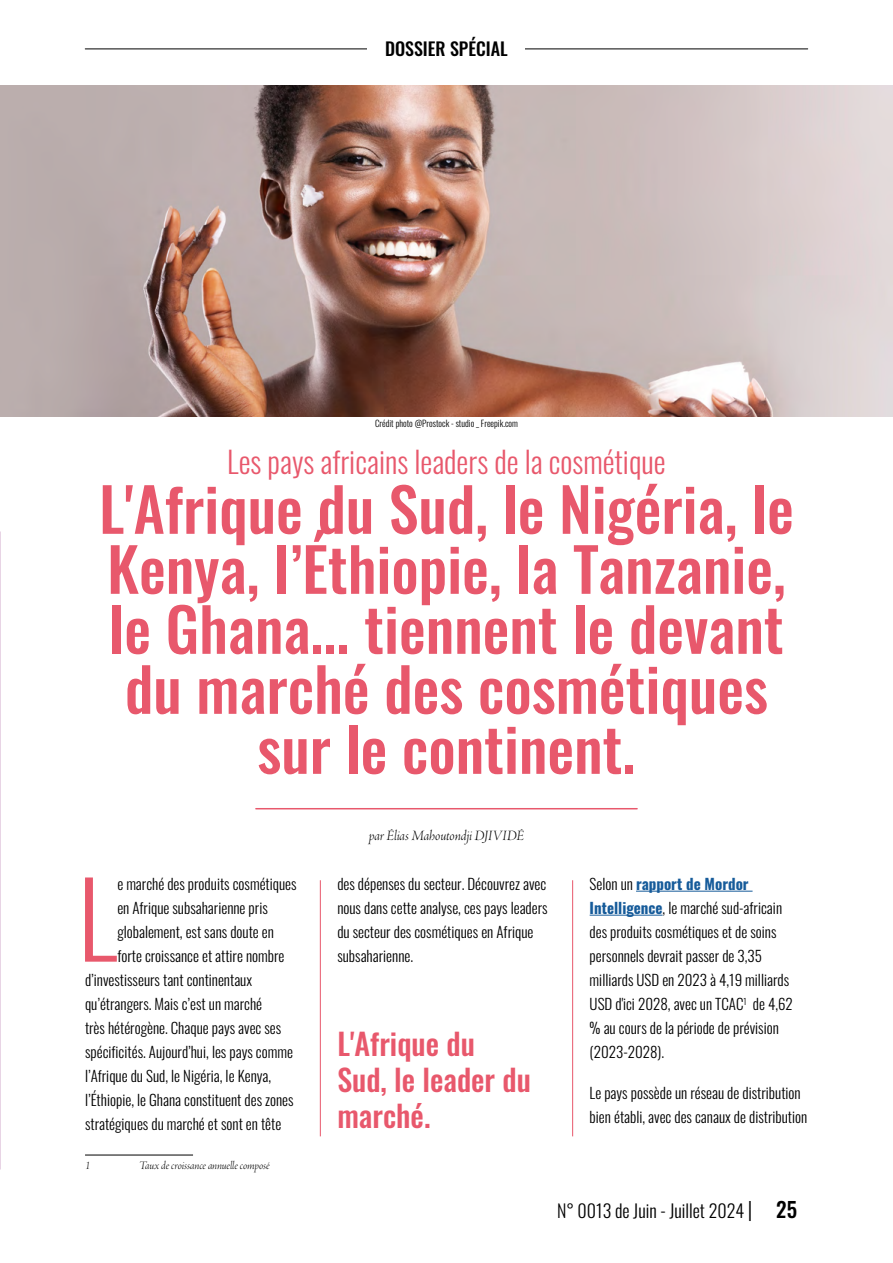
<style>
.page{position:relative;width:893px;height:1263px;background:#fff}
.page>*{position:absolute;margin:0;border:0;box-sizing:border-box;transform-origin:0 0}
.t1{font:300 103.95px "Oswald";color:#e8586c}
.t2{font:500 60px/60px "Oswald";color:#e8586c;text-align:center}
.t3{font:300 30px "Oswald";color:#e8586c}
.t4{font:500 30px/36px "Oswald";color:#e8586c}
.t5{font:300 18px "Oswald";color:#000}
.t6{font:500 18px "Oswald";color:#000}
.t7{font:300 15px/24px "Oswald";color:#000}
.t8{font:15px "Adobe Jenson Pro Lt It Disp";letter-spacing:-.005em;color:#000}
.t9{font:12px "Adobe Jenson Pro Lt It Disp";letter-spacing:-.005em;color:#000}
.t10{font:300 9px "Oswald";color:#000}
.s1{font-weight:700;color:#165b9a}
.s2{font-size:21px}
.s3{font-weight:500;font-size:21px}
</style>
<div class="page">
<img style="left:0;top:531px;width:1px;height:638px">
<hr style="left:85px;top:49px;width:723px;height:1px;background:#000">
<div style="left:368px;top:27px;width:157px;height:38px;background:#fff"></div>
<hr style="left:85px;top:1155px;width:108px;height:1px;background:#000">
<hr style="left:636px;top:891px;width:117px;height:1px;background:#165b9a">
<hr style="left:590px;top:915px;width:73px;height:1px;background:#165b9a">
<hr style="left:320px;top:880px;width:1px;height:256px;background:#e8586c">
<hr style="left:572px;top:880px;width:1px;height:256px;background:#e8586c">
<hr style="left:256px;top:808px;width:381px;height:1px;background:#e8586c">
<img style="left:0;top:85px;width:893px;height:332px">
<p class="t6" style="left:385px;top:40px;width:124px">DOSSIER SPÉCIAL</p>
<p class="t10" style="left:375px;top:416px;width:144px">Crédit photo @Prostock - studio _ Freepik.com</p>
<h3 class="t3" style="left:227px;top:435px;width:440px">Les pays africains leaders de la cosmétique</h3>
<h2 class="t2" style="left:99px;top:483px;width:696px">L'Afrique du Sud, le Nigéria, le<br>Kenya, l’Éthiopie, la Tanzanie, le Ghana... tiennent le devant du marché des cosmétiques sur le continent.</h2>
<h1 class="t1" style="left:78px;top:827px;width:41px">L</h1>
<p class="t7" style="left:117px;top:870px;width:181px">e marché des produits cosmétiques</p>
<p class="t7" style="left:117px;top:894px;width:152px">en Afrique subsaharienne pris</p>
<p class="t7" style="left:117px;top:918px;width:158px">globalement, est sans doute en</p>
<p class="t7" style="left:117px;top:942px;width:169px">forte croissance et attire nombre</p>
<p class="t7" style="left:85px;top:966px;width:169px">d’investisseurs tant continentaux</p>
<p class="t7" style="left:85px;top:990px;width:179px">qu’étrangers. Mais c’est un marché</p>
<p class="t7" style="left:85px;top:1014px;width:198px">très hétérogène. Chaque pays avec ses</p>
<p class="t7" style="left:85px;top:1038px;width:209px">spécificités. Aujourd’hui, les pays comme</p>
<p class="t7" style="left:85px;top:1062px;width:188px">l’Afrique du Sud, le Nigéria, le Kenya,</p>
<p class="t7" style="left:85px;top:1086px;width:210px">l’Éthiopie, le Ghana constituent des zones</p>
<p class="t7" style="left:85px;top:1110px;width:198px">stratégiques du marché et sont en tête</p>
<p class="t9" style="left:85px;top:1159px;width:7px">1</p>
<p class="t9" style="left:139px;top:1159px;width:132px">Taux de croissance annuelle composé</p>
<p class="t8" style="left:369px;top:827px;width:157px">par Élias Mahoutondji DJIVIDÉ</p>
<p class="t7" style="left:337px;top:870px;width:212px">des dépenses du secteur. Découvrez avec nous dans cette analyse, ces pays leaders du secteur des cosmétiques en Afrique subsaharienne.</p>
<h3 class="t4" style="left:337px;top:1027px;width:195px">L'Afrique du<br>Sud, le leader du marché.</h3>
<p class="t7" style="left:590px;top:870px;width:205px">Selon un <span class="s1">rapport de Mordor<br>Intelligence</span>, le marché sud-africain des produits cosmétiques et de soins personnels devrait passer de 3,35 milliards USD en 2023 à 4,19 milliards<br>USD d'ici 2028, avec un TCAC<sup>1</sup> de 4,62 % au cours de la période de prévision (2023-2028).</p>
<p class="t7" style="left:590px;top:1079px;width:219px">Le pays possède un réseau de distribution bien établi, avec des canaux de distribution</p>
<p class="t5" style="left:557px;top:1195px;width:241px">N° 0013 de Juin - Juillet 2024 <span class="s2">|</span> <span class="s3">25</span></p>
</div>
